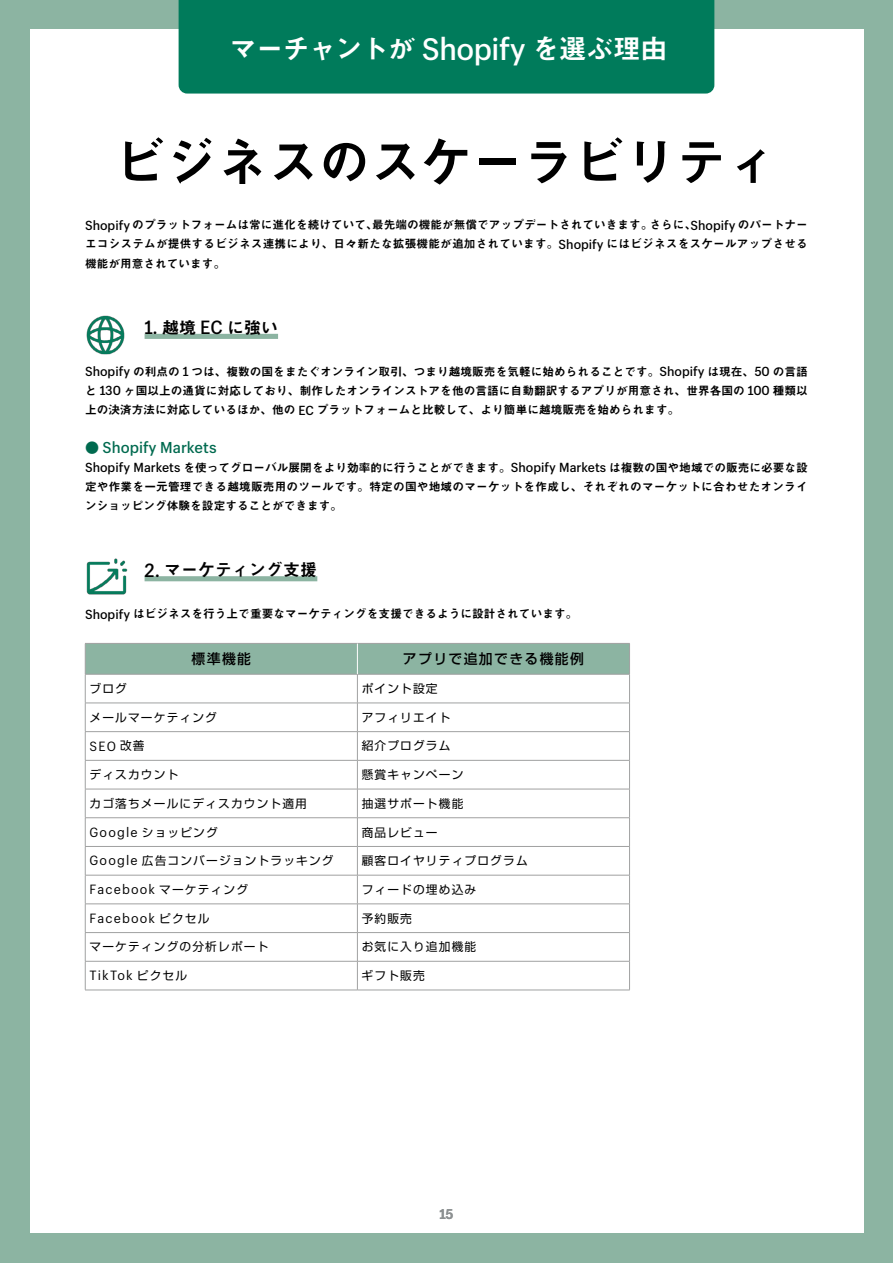
<style>
.page{position:relative;width:893px;height:1263px;background:#8cb4a2}
.page>*{position:absolute;margin:0;border:0;box-sizing:border-box;transform-origin:0 0}
.t1{font:51px "Midashi Go Pro MB31";color:#000}
.t2{font:27.6px "Midashi Go Pro MB31";letter-spacing:-.035em;color:#fff}
.t3{font:16.95px "Midashi Go Pro MB31";color:#000}
.t4{font:500 15.45px "Shopify Sans";color:#006a4f}
.t5{font:500 13.8px "Shin Go Pro";letter-spacing:.1em;color:#000}
.t6{font:700 13.8px "Shopify Sans";color:#8d9192}
.t7{font:13.05px "Shopify Sans";letter-spacing:.09em;color:#000}
.t8{font:11.7px/19.2px "Midashi Go Pro MB31";color:#000;text-align:justify}
.t9{font:11.7px "Shin Go Pro";letter-spacing:.1em;color:#000}
.s1{font-family:"Shopify Sans";font-weight:500;font-size:30.45px}
.s2{font-family:"Shopify Sans";font-weight:500;font-size:12.9px}
.s3{font-family:"Shopify Sans";font-weight:500;font-size:18.75px}
.s4{font-family:"Midashi Go Pro MB31";font-weight:400;font-size:14.1px}
.s5{font-family:"Shin Go Pro";font-size:11.7px}
.s6{font-family:"Shopify Sans";font-size:13.05px}
</style>
<div class="page">
<div style="left:30px;top:30px;width:833px;height:1203px;background:#fff"></div>
<div style="left:145px;top:334px;width:133px;height:5px;background:#8cb4a2"></div>
<div style="left:145px;top:576px;width:172px;height:5px;background:#8cb4a2"></div>
<div style="left:179px;top:0;width:535px;height:94px;background:#007b5b"></div>
<svg style="left:85px;top:643px;width:545px;height:347px"></svg>
<hr style="left:85px;top:990px;width:272px;height:1px;background:#a0a1a1">
<hr style="left:357px;top:990px;width:273px;height:1px;background:#a0a1a1">
<hr style="left:357px;top:644px;width:1px;height:30px;background:#fff">
<img style="left:86px;top:315px;width:39px;height:40px">
<img style="left:86px;top:558px;width:42px;height:37px">
<h2 class="t2" style="left:229px;top:27px;width:440px">マーチャントが <span class="s1">Shopify</span> を選ぶ理由</h2>
<h1 class="t1" style="left:115px;top:121px;width:665px">ビジネスのスケーラビリティ</h1>
<p class="t8" style="left:85px;top:214px;width:724px"><span class="s2">Shopify</span> のプラットフォームは常に進化を続けていて、最先端の機能が無償でアップデートされていきます。さらに、<span class="s2">Shopify</span> のパートナーエコシステムが提供するビジネス連携により、日々新たな拡張機能が追加されています。<span class="s2">Shopify</span> にはビジネスをスケールアップさせる機能が用意されています。</p>
<h3 class="t3" style="left:145px;top:314px;width:135px"><span class="s3">1.</span> 越境 <span class="s3">EC</span> に強い</h3>
<p class="t8" style="left:85px;top:361px;width:724px"><span class="s2">Shopify</span> の利点の <span class="s2">1</span> つは、複数の国をまたぐオンライン取引、つまり越境販売を気軽に始められることです。<span class="s2">Shopify</span> は現在、<span class="s2">50</span> の言語と <span class="s2">130</span> ヶ国以上の通貨に対応しており、制作したオンラインストアを他の言語に自動翻訳するアプリが用意され、世界各国の <span class="s2">100</span> 種類以上の決済方法に対応しているほか、他の <span class="s2">EC</span> プラットフォームと比較して、より簡単に越境販売を始められます。</p>
<h3 class="t4" style="left:85px;top:436px;width:133px"><span class="s4">●</span> Shopify Markets</h3>
<p class="t8" style="left:85px;top:456px;width:724px"><span class="s2">Shopify Markets</span> を使ってグローバル展開をより効率的に行うことができます。<span class="s2">Shopify Markets</span> は複数の国や地域での販売に必要な設定や作業を一元管理できる越境販売用のツールです。特定の国や地域のマーケットを作成し、それぞれのマーケットに合わせたオンラインショッピング体験を設定することができます。</p>
<h3 class="t3" style="left:145px;top:556px;width:174px"><span class="s3">2.</span> マーケティング支援</h3>
<p class="t8" style="left:85px;top:603px;width:494px"><span class="s2">Shopify</span> はビジネスを行う上で重要なマーケティングを支援できるように設計されています。</p>
<p class="t5" style="left:192px;top:647px;width:61px">標準機能</p>
<p class="t5" style="left:403px;top:647px;width:183px">アプリで追加できる機能例</p>
<p class="t9" style="left:90px;top:679px;width:39px">ブログ</p>
<p class="t9" style="left:362px;top:679px;width:78px">ポイント設定</p>
<p class="t9" style="left:90px;top:708px;width:129px">メールマーケティング</p>
<p class="t9" style="left:362px;top:708px;width:90px">アフィリエイト</p>
<p class="t7" style="left:90px;top:736px;width:57px">SEO <span class="s5">改善</span></p>
<p class="t9" style="left:362px;top:736px;width:90px">紹介プログラム</p>
<p class="t9" style="left:90px;top:765px;width:90px">ディスカウント</p>
<p class="t9" style="left:362px;top:765px;width:103px">懸賞キャンペーン</p>
<p class="t9" style="left:90px;top:794px;width:219px">カゴ落ちメールにディスカウント適用</p>
<p class="t9" style="left:362px;top:794px;width:103px">抽選サポート機能</p>
<p class="t7" style="left:90px;top:822px;width:130px">Google <span class="s5">ショッピング</span></p>
<p class="t9" style="left:362px;top:822px;width:78px">商品レビュー</p>
<p class="t9" style="left:90px;top:851px;width:246px"><span class="s6">Google</span> 広告コンバージョントラッキング</p>
<p class="t9" style="left:362px;top:851px;width:168px">顧客ロイヤリティプログラム</p>
<p class="t7" style="left:90px;top:880px;width:160px">Facebook <span class="s5">マーケティング</span></p>
<p class="t9" style="left:362px;top:880px;width:116px">フィードの埋め込み</p>
<p class="t7" style="left:90px;top:908px;width:121px">Facebook <span class="s5">ピクセル</span></p>
<p class="t9" style="left:362px;top:908px;width:52px">予約販売</p>
<p class="t9" style="left:90px;top:937px;width:180px">マーケティングの分析レポート</p>
<p class="t9" style="left:362px;top:937px;width:116px">お気に入り追加機能</p>
<p class="t7" style="left:90px;top:966px;width:99px">TikTok <span class="s5">ピクセル</span></p>
<p class="t9" style="left:362px;top:966px;width:65px">ギフト販売</p>
<p class="t6" style="left:439px;top:1203px;width:16px">15</p>
</div>
